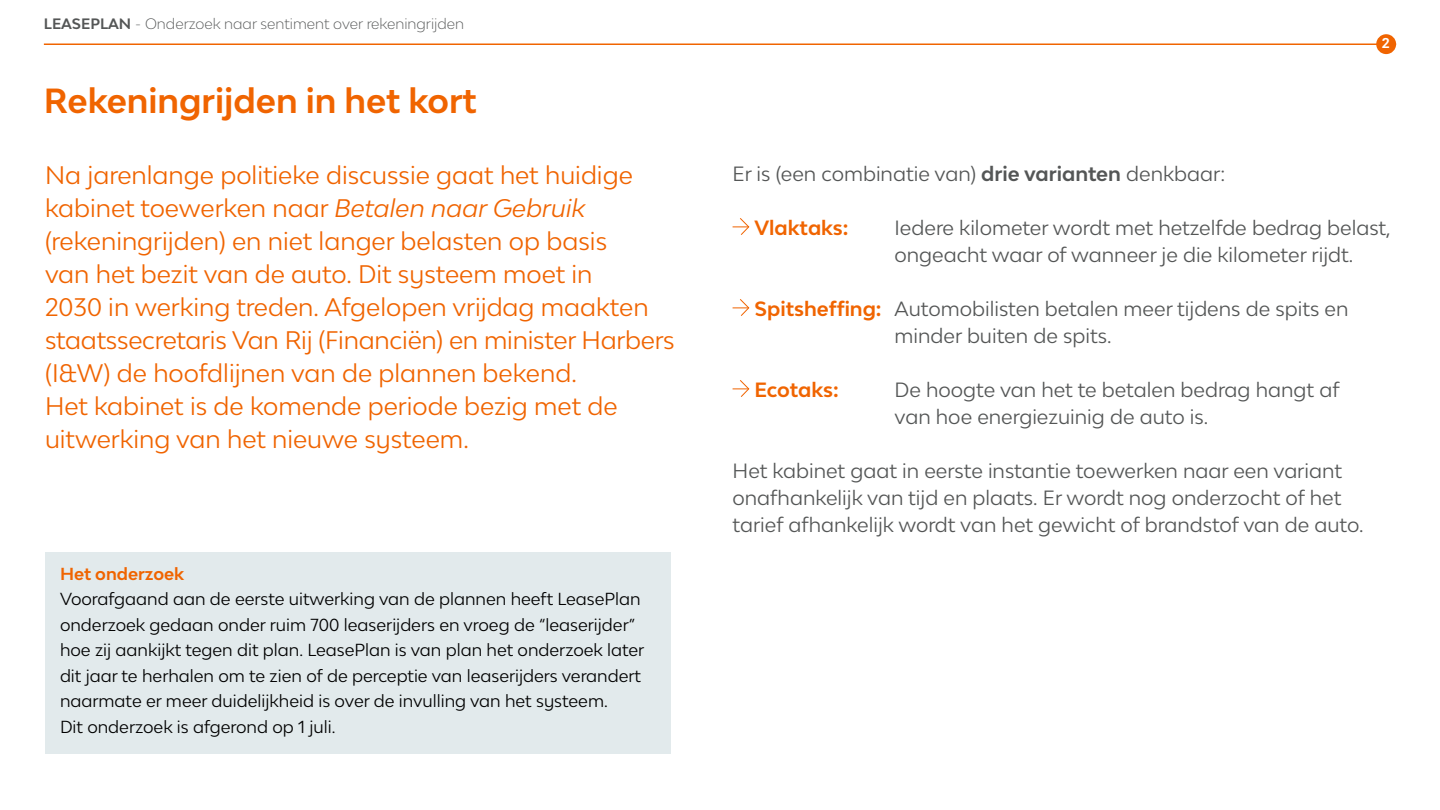
<style>
.page{position:relative;width:1440px;height:810px;background:#fff}
.page>*{position:absolute;margin:0;border:0;box-sizing:border-box;transform-origin:0 0}
.t1{font:700 33px "Lease Plan";color:#f06400}
.t2{font:24px/33px "Lease Plan";color:#f06400}
.t3{font:19.5px/27px "Lease Plan";color:#545656}
.t4{font:700 19.5px "Lease Plan";letter-spacing:-.005em;color:#f06400}
.t5{font:16.5px/25.5px "Lease Plan";color:#000}
.t6{font:700 16.5px "Lease Plan";color:#f06400}
.t7{font:300 14.25px "Lease Plan";color:#545656}
.t8{font:700 13.5px "Lease Plan";color:#fff}
.s1{font-weight:700}
.s2{font-style:italic}
.s3{font-weight:700;color:#f06400}
</style>
<div class="page">
<hr style="left:44px;top:44px;width:1352px;height:1px;background:#f06400">
<div style="left:1376px;top:34px;width:20px;height:20px;background:#f06400;border-radius:50%"></div>
<svg style="left:733px;top:218px;width:17px;height:17px"></svg>
<svg style="left:733px;top:299px;width:17px;height:17px"></svg>
<svg style="left:733px;top:380px;width:17px;height:17px"></svg>
<div style="left:45px;top:552px;width:625px;height:202px;background:#e2eaec"></div>
<p class="t7" style="left:44px;top:14px;width:422px"><span class="s1">LEASEPLAN</span> - Onderzoek naar sentiment over rekeningrijden</p>
<h1 class="t1" style="left:44px;top:80px;width:434px">Rekeningrijden in het kort</h1>
<p class="t8" style="left:1382px;top:35px;width:10px">2</p>
<p class="t2" style="left:45px;top:158px;width:631px">Na jarenlange politieke discussie gaat het huidige kabinet toewerken naar <span class="s2">Betalen naar Gebruik </span>(rekeningrijden) en niet langer belasten op basis<br>van het bezit van de auto. Dit systeem moet in<br>2030 in werking treden. Afgelopen vrijdag maakten staatssecretaris Van Rij (Financiën) en minister Harbers (I&amp;W) de hoofdlijnen van de plannen bekend.<br>Het kabinet is de komende periode bezig met de uitwerking van het nieuwe systeem.</p>
<p class="t3" style="left:733px;top:160px;width:494px">Er is (een combinatie van) <span class="s1">drie varianten</span> denkbaar:</p>
<p class="t4" style="left:754px;top:215px;width:96px">Vlaktaks:</p>
<p class="t3" style="left:895px;top:214px;width:498px">Iedere kilometer wordt met hetzelfde bedrag belast, ongeacht waar of wanneer je die kilometer rijdt.</p>
<p class="t3" style="left:895px;top:295px;width:455px;text-indent:-140px"><span class="s3">Spitsheffing:</span> Automobilisten betalen meer tijdens de spits en minder buiten de spits.</p>
<p class="t4" style="left:754px;top:377px;width:86px">Ecotaks:</p>
<p class="t3" style="left:895px;top:376px;width:447px">De hoogte van het te betalen bedrag hangt af van hoe energiezuinig de auto is.</p>
<p class="t3" style="left:733px;top:457px;width:633px">Het kabinet gaat in eerste instantie toewerken naar een variant onafhankelijk van tijd en plaats. Er wordt nog onderzocht of het tarief afhankelijk wordt van het gewicht of brandstof van de auto.</p>
<p class="t6" style="left:60px;top:563px;width:126px">Het onderzoek</p>
<p class="t5" style="left:60px;top:586px;width:586px">Voorafgaand aan de eerste uitwerking van de plannen heeft LeasePlan onderzoek gedaan onder ruim 700 leaserijders en vroeg de “leaserijder” hoe zij aankijkt tegen dit plan. LeasePlan is van plan het onderzoek later dit jaar te herhalen om te zien of de perceptie van leaserijders verandert naarmate er meer duidelijkheid is over de invulling van het systeem.<br>Dit onderzoek is afgerond op 1 juli.</p>
</div>
